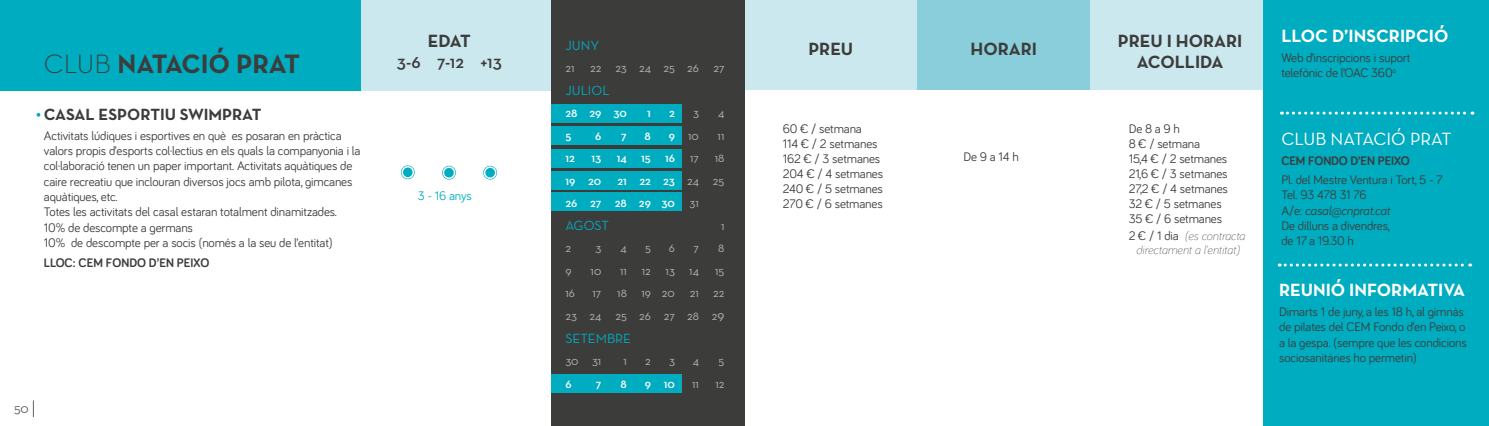
<style>
.page{position:relative;width:1489px;height:426px;background:#fff}
.page>*{position:absolute;margin:0;border:0;box-sizing:border-box;transform-origin:0 0}
.t1{font:700 27px "Neutra Text";letter-spacing:-.005em;color:#3c3c3b}
.t2{font:700 18px/21.6px "Neutra Text";color:#3c3c3b;text-align:center}
.t3{font:700 18px "Neutra Text";color:#fff}
.t4{font:18px "Neutra Text";letter-spacing:-.005em;color:#fff}
.t5{font:600 18px "Neutra Text";color:#3c3c3b}
.t6{font:700 16.5px "Neutra Text";color:#3c3c3b}
.t7{font:13.5px "Neutra Text";color:#00acbf}
.t8{font:13.5px "Neutra Text";color:#646363}
.t9{font:12.75px/15.3px "Bariol";letter-spacing:-.01em;color:#3c3c3b}
.t10{font:700 12.75px "Bariol";letter-spacing:-.01em;color:#3c3c3b}
.t11{font:12.75px "Bariol";letter-spacing:-.01em;color:#00acbf}
.t12{font:12px/22.5px "Neutra Text";color:#b3b2b2;text-align:right}
.t13{font:600 12px/22.5px "Neutra Text";color:#fff}
.t14{font:italic 300 12px/14.4px "Bariol";color:#3c3c3b;text-align:center}
.s1{font-weight:300}
.s2{font-weight:600;color:#fff}
.s3{font-weight:400;color:#b3b2b2}
.s4{font-size:13.5px}
.s5{font-weight:400;font-style:normal;font-size:12.75px}
.s6{font-style:italic}
</style>
<div class="page">
<svg style="left:33px;top:400px;width:1px;height:16px"></svg>
<svg style="left:442px;top:165px;width:14px;height:14px"></svg>
<div style="left:443px;top:167px;width:11px;height:11px;background:#00acbf;border-radius:50%"></div>
<div style="left:442px;top:166px;width:13px;height:13px;border:2px solid #fff;border-radius:50%"></div>
<div style="left:361px;top:0;width:190px;height:90px;background:#cbe8ee"></div>
<div style="left:0;top:0;width:361px;height:90px;background:#00acbf"></div>
<svg style="left:401px;top:165px;width:13px;height:14px"></svg>
<div style="left:402px;top:166px;width:11px;height:12px;background:#00acbf;border-radius:50%"></div>
<div style="left:401px;top:166px;width:13px;height:12px;border:2px solid #fff;border-radius:50%"></div>
<svg style="left:483px;top:165px;width:14px;height:14px"></svg>
<div style="left:484px;top:167px;width:11px;height:11px;background:#00acbf;border-radius:50%"></div>
<div style="left:484px;top:166px;width:12px;height:13px;border:2px solid #fff;border-radius:50%"></div>
<svg style="left:37px;top:113px;width:3px;height:4px"></svg>
<div style="left:1263px;top:0;width:225px;height:425px;background:#00acbf"></div>
<div style="left:744px;top:0;width:173px;height:89px;background:#cbe8ee"></div>
<div style="left:917px;top:0;width:173px;height:89px;background:#89ceda"></div>
<div style="left:1090px;top:0;width:172px;height:89px;background:#cbe8ee"></div>
<svg style="left:1281px;top:111px;width:191px;height:3px"></svg>
<svg style="left:1278px;top:263px;width:192px;height:3px"></svg>
<div style="left:551px;top:0;width:193px;height:425px;background:#3c3c3b"></div>
<div style="left:551px;top:126px;width:130px;height:19px;background:#00acbf"></div>
<div style="left:551px;top:148px;width:130px;height:19px;background:#00acbf"></div>
<div style="left:551px;top:104px;width:130px;height:19px;background:#00acbf"></div>
<div style="left:551px;top:170px;width:130px;height:19px;background:#00acbf"></div>
<div style="left:551px;top:192px;width:130px;height:19px;background:#00acbf"></div>
<div style="left:551px;top:374px;width:130px;height:18px;background:#00acbf"></div>
<h1 class="t1" style="left:44px;top:47px;width:258px"><span class="s1">CLUB</span> NATACIÓ PRAT</h1>
<p class="t6" style="left:44px;top:104px;width:219px">CASAL ESPORTIU SWIMPRAT</p>
<p class="t9" style="left:44px;top:127px;width:318px">Activitats lúdiques i esportives en què es posaran en pràctica valors propis d’esports col·lectius en els quals la companyonia i la col·laboració tenen un paper important. Activitats aquàtiques de caire recreatiu que inclouran diversos jocs amb pilota, gimcanes aquàtiques, etc.<br>Totes les activitats del casal estaran totalment dinamitzades.<br>10% de descompte a germans<br>10% de descompte per a socis (només a la seu de l’entitat)</p>
<p class="t10" style="left:44px;top:253px;width:167px">LLOC: CEM FONDO D’EN PEIXO</p>
<h2 class="t2" style="left:428px;top:29px;width:44px">EDAT</h2>
<h2 class="t5" style="left:397px;top:51px;width:106px">3-6 7-12 +13</h2>
<p class="t11" style="left:417px;top:186px;width:56px">3 - 16 anys</p>
<p class="t8" style="left:14px;top:399px;width:16px">50</p>
<p class="t7" style="left:565px;top:37px;width:35px">JUNY</p>
<p class="t12" style="left:565px;top:56px;width:11px">21</p>
<p class="t12" style="left:590px;top:56px;width:136px">22 23 24 25 26 27</p>
<p class="t7" style="left:565px;top:82px;width:46px">JULIOL</p>
<p class="t13" style="left:565px;top:101px;width:63px">28 29 30</p>
<p class="t13" style="left:647px;top:101px;width:5px">1</p>
<p class="t13" style="left:669px;top:101px;width:7px">2</p>
<p class="t12" style="left:693px;top:101px;width:7px">3</p>
<p class="t12" style="left:718px;top:101px;width:8px">4</p>
<p class="t13" style="left:565px;top:124px;width:7px">5</p>
<p class="t13" style="left:595px;top:124px;width:8px">6</p>
<p class="t13" style="left:621px;top:124px;width:7px">7</p>
<p class="t13" style="left:644px;top:124px;width:8px">8</p>
<p class="t12" style="left:668px;top:124px;width:32px"><span class="s2">9</span> 10</p>
<p class="t12" style="left:717px;top:124px;width:8px">11</p>
<p class="t13" style="left:565px;top:146px;width:11px">12</p>
<p class="t13" style="left:591px;top:146px;width:11px">13</p>
<p class="t13" style="left:616px;top:146px;width:60px">14 15 16</p>
<p class="t12" style="left:690px;top:146px;width:10px">17</p>
<p class="t12" style="left:714px;top:146px;width:11px">18</p>
<p class="t13" style="left:565px;top:169px;width:37px">19 20</p>
<p class="t13" style="left:565px;top:169px;width:160px;text-indent:52px">21 22 23 <span class="s3">24 25<br></span>26 27 28 29 30 <span class="s3">31</span></p>
<p class="t7" style="left:565px;top:217px;width:45px">AGOST</p>
<p class="t12" style="left:721px;top:214px;width:5px">1</p>
<p class="t12" style="left:565px;top:236px;width:7px">2</p>
<p class="t12" style="left:595px;top:236px;width:7px">3</p>
<p class="t12" style="left:620px;top:236px;width:8px">4</p>
<p class="t12" style="left:645px;top:236px;width:7px">5</p>
<p class="t12" style="left:668px;top:236px;width:8px">6</p>
<p class="t12" style="left:693px;top:236px;width:7px">7</p>
<p class="t12" style="left:718px;top:236px;width:8px">8</p>
<p class="t12" style="left:565px;top:259px;width:8px">9</p>
<p class="t12" style="left:590px;top:259px;width:12px">10</p>
<p class="t12" style="left:620px;top:259px;width:80px">11 12 13 14</p>
<p class="t12" style="left:715px;top:259px;width:11px">15</p>
<p class="t12" style="left:565px;top:281px;width:11px">16</p>
<p class="t12" style="left:592px;top:281px;width:10px">17</p>
<p class="t12" style="left:565px;top:281px;width:161px">18 19 20 21 22<br>23 24 25 26 27 28 2<span class="s4">9</span></p>
<p class="t7" style="left:565px;top:329px;width:67px">SETEMBRE</p>
<p class="t12" style="left:565px;top:349px;width:37px">30 31</p>
<p class="t12" style="left:623px;top:349px;width:5px">1</p>
<p class="t12" style="left:645px;top:349px;width:7px">2</p>
<p class="t12" style="left:669px;top:349px;width:7px">3</p>
<p class="t12" style="left:692px;top:349px;width:8px">4</p>
<p class="t12" style="left:718px;top:349px;width:7px">5</p>
<p class="t13" style="left:565px;top:371px;width:8px">6</p>
<p class="t13" style="left:595px;top:371px;width:7px">7</p>
<p class="t13" style="left:620px;top:371px;width:8px">8</p>
<p class="t13" style="left:644px;top:371px;width:32px">9 10</p>
<p class="t12" style="left:692px;top:371px;width:8px">11</p>
<p class="t12" style="left:715px;top:371px;width:11px">12</p>
<h2 class="t2" style="left:808px;top:38px;width:46px">PREU</h2>
<h2 class="t2" style="left:970px;top:38px;width:68px">HORARI</h2>
<h2 class="t2" style="left:1117px;top:29px;width:126px">PREU I HORARI<br>ACOLLIDA</h2>
<p class="t9" style="left:782px;top:121px;width:102px">60 € / setmana<br>114 € / 2 setmanes<br>162 € / 3 setmanes<br>204 € / 4 setmanes<br>240 € / 5 setmanes<br>270 € / 6 setmanes</p>
<p class="t9" style="left:1128px;top:121px;width:101px">De 8 a 9 h<br>8 € / setmana<br>15,4 € / 2 setmanes<br>21,6 € / 3 setmanes<br>27,2 € / 4 setmanes<br>32 € / 5 setmanes<br>35 € / 6 setmanes</p>
<p class="t14" style="left:1128px;top:227px;width:118px"><span class="s5">2 € / 1 dia</span> (es contracta directament a l’entitat)</p>
<p class="t9" style="left:963px;top:148px;width:57px">De 9 a 14 h</p>
<h2 class="t3" style="left:1281px;top:25px;width:169px">LLOC D’INSCRIPCIÓ</h2>
<p class="t9" style="left:1281px;top:49px;width:131px">Web d’inscripcions i suport telefònic de l’OAC 360<sup>o</sup></p>
<h2 class="t4" style="left:1281px;top:128px;width:172px">CLUB NATACIÓ PRAT</h2>
<p class="t10" style="left:1281px;top:151px;width:130px">CEM FONDO D’EN PEIXO</p>
<p class="t9" style="left:1281px;top:171px;width:163px">Pl. del Mestre Ventura i Tort, 5 - 7<br>Tel. 93 478 31 76<br>A/e: <span class="s6">casal@cnprat.cat<br></span>De dilluns a divendres,<br>de 17 a 19.30 h</p>
<h2 class="t3" style="left:1278px;top:279px;width:187px">REUNIÓ INFORMATIVA</h2>
<p class="t9" style="left:1278px;top:303px;width:189px">Dimarts 1 de juny, a les 18 h, al gimnàs de pilates del CEM Fondo d’en Peixo, o a la gespa. (sempre que les condicions sociosanitàries ho permetin)</p>
</div>
